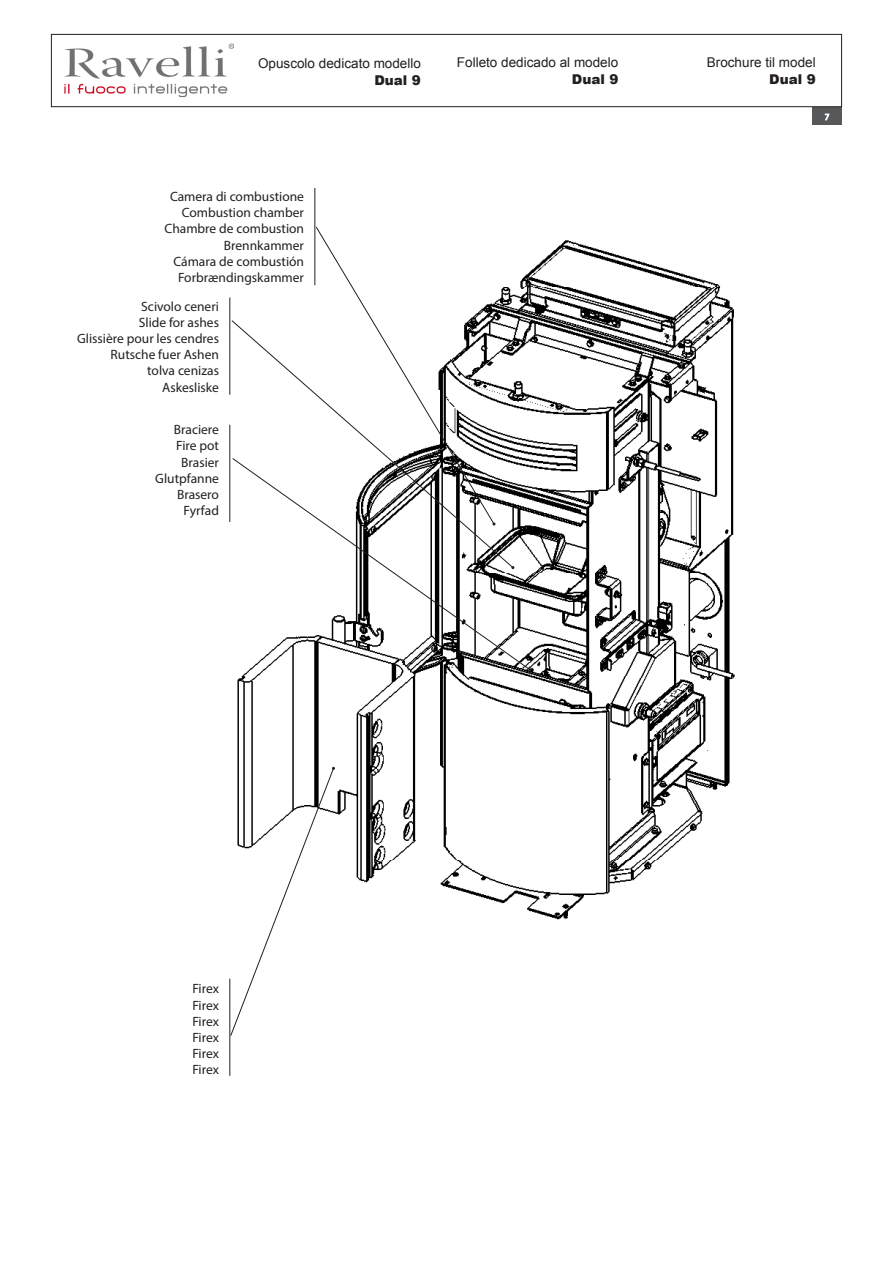
<style>
.page{position:relative;width:893px;height:1263px;background:#fff}
.page>*{position:absolute;margin:0;border:0;box-sizing:border-box;transform-origin:0 0}
.t1{font:13.5px/16.2px "Myriad Pro";color:#231f20;text-align:right}
.t2{font:13.5px "Arial";color:#231f20}
.t3{font:900 13.5px "Arial";color:#231f20}
</style>
<div class="page">
<div style="left:812px;top:83px;width:30px;height:41px;background:#57585a"></div>
<svg style="left:825px;top:114px;width:4px;height:6px"></svg>
<div style="left:51px;top:34px;width:791px;height:73px;background:#fff"></div>
<div style="left:51px;top:34px;width:791px;height:73px;border:1px solid #231f20"></div>
<img style="left:65px;top:33px;width:168px;height:75px">
<img style="left:229px;top:188px;width:506px;height:888px">
<svg style="left:315px;top:226px;width:180px;height:94px"></svg>
<svg style="left:230px;top:767px;width:105px;height:270px"></svg>
<hr style="left:314px;top:188px;width:1px;height:97px;background:#231f20">
<hr style="left:229px;top:978px;width:1px;height:98px;background:#231f20">
<svg style="left:231px;top:320px;width:283px;height:249px"></svg>
<hr style="left:229px;top:297px;width:1px;height:98px;background:#231f20">
<svg style="left:232px;top:457px;width:299px;height:214px"></svg>
<hr style="left:229px;top:425px;width:1px;height:97px;background:#231f20">
<p class="t2" style="left:258px;top:55px;width:164px">Opuscolo dedicato modello</p>
<p class="t3" style="left:374px;top:70px;width:48px">Dual 9</p>
<p class="t2" style="left:457px;top:54px;width:163px">Folleto dedicado al modelo</p>
<p class="t3" style="left:572px;top:69px;width:48px">Dual 9</p>
<p class="t1" style="left:164px;top:188px;width:141px">Camera di combustione<br>Combustion chamber<br>Chambre de combustion<br>Brennkammer<br>Cámara de combustión<br>Forbrændingskammer</p>
<p class="t1" style="left:77px;top:298px;width:143px">Scivolo ceneri<br>Slide for ashes<br>Glissière pour les cendres<br>Rutsche fuer Ashen<br>tolva cenizas<br>Askesliske</p>
<p class="t1" style="left:155px;top:421px;width:65px">Braciere<br>Fire pot<br>Brasier<br>Glutpfanne<br>Brasero<br>Fyrfad</p>
<p class="t2" style="left:707px;top:54px;width:110px">Brochure til model</p>
<p class="t3" style="left:769px;top:69px;width:48px">Dual 9</p>
<p class="t1" style="left:192px;top:980px;width:28px;text-align:justify">Firex Firex Firex Firex Firex Firex</p>
</div>
